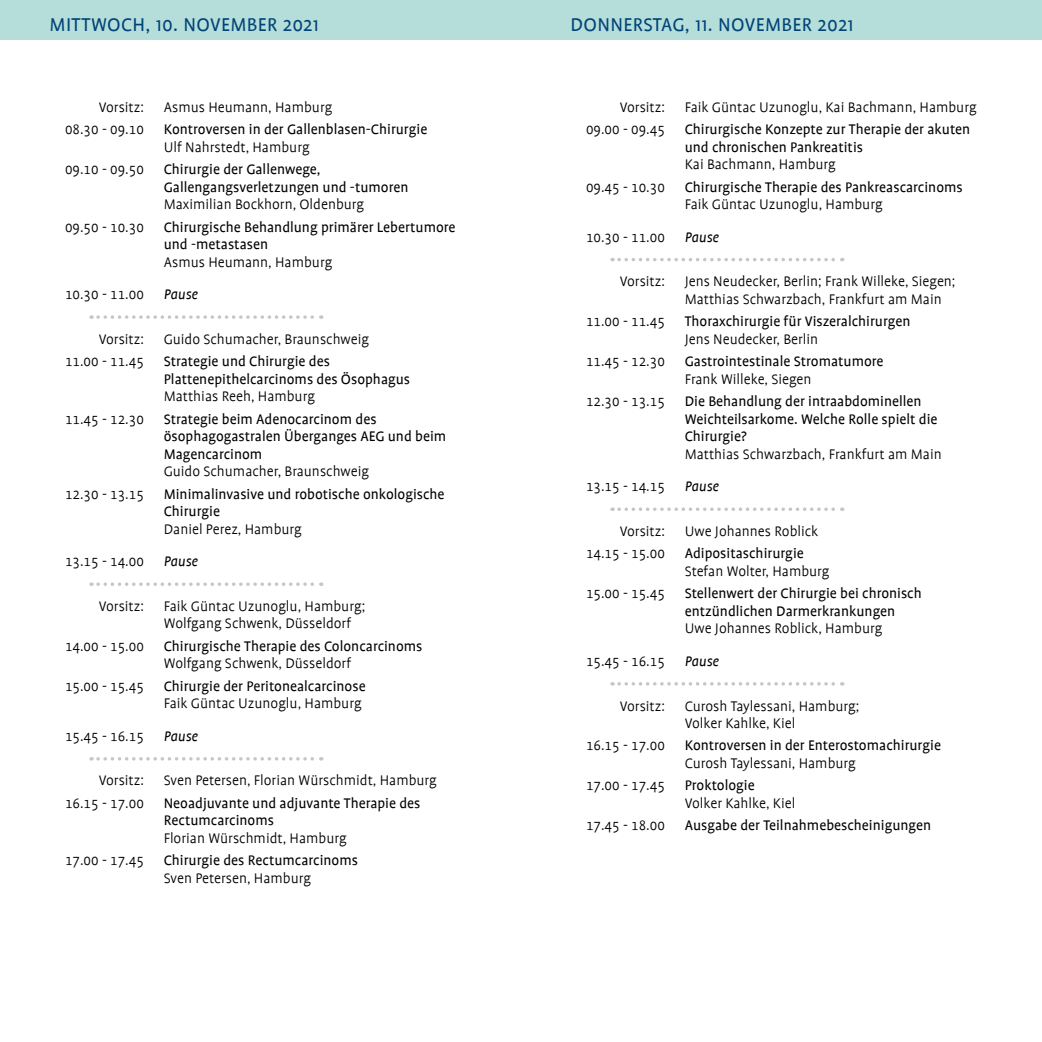
<style>
.page{position:relative;width:1042px;height:1042px;background:#fff}
.page>*{position:absolute;margin:0;border:0;box-sizing:border-box;transform-origin:0 0}
.t1{font:21px "Profile";letter-spacing:.015em;color:#004476}
.t2{font:15.75px/17.5px "Profile";color:#000}
.t3{font:300 15.75px/17.5px "Profile";color:#000}
.t4{font:300 15.75px "Profile SC";color:#000}
.t5{font:italic 15.75px "Profile";color:#000}
</style>
<div class="page">
<div style="left:0;top:0;width:1042px;height:40px;background:#b5ddda"></div>
<svg style="left:98px;top:315px;width:224px;height:4px"></svg>
<svg style="left:98px;top:582px;width:224px;height:4px"></svg>
<svg style="left:98px;top:757px;width:224px;height:3px"></svg>
<svg style="left:619px;top:258px;width:224px;height:3px"></svg>
<svg style="left:619px;top:507px;width:224px;height:4px"></svg>
<svg style="left:619px;top:682px;width:224px;height:3px"></svg>
<h1 class="t1" style="left:50px;top:14px;width:271px">MITTWOCH, 10. NOVEMBER 2021</h1>
<p class="t3" style="left:99px;top:98px;width:47px">Vorsitz:</p>
<p class="t3" style="left:164px;top:98px;width:170px">Asmus Heumann, Hamburg</p>
<p class="t4" style="left:65px;top:121px;width:80px">08.30 - 09.10</p>
<p class="t2" style="left:164px;top:121px;width:265px">Kontroversen in der Gallenblasen-Chirurgie</p>
<p class="t3" style="left:164px;top:138px;width:147px">Ulf Nahrstedt, Hamburg</p>
<p class="t4" style="left:65px;top:161px;width:80px">09.10 - 09.50</p>
<p class="t2" style="left:164px;top:161px;width:246px">Chirurgie der Gallenwege,<br>Gallengangsverletzungen und -tumoren</p>
<p class="t3" style="left:164px;top:196px;width:202px">Maximilian Bockhorn, Oldenburg</p>
<p class="t4" style="left:65px;top:219px;width:80px">09.50 - 10.30</p>
<p class="t2" style="left:164px;top:218px;width:293px">Chirurgische Behandlung primärer Lebertumore und -metastasen</p>
<p class="t3" style="left:164px;top:253px;width:170px">Asmus Heumann, Hamburg</p>
<p class="t4" style="left:65px;top:286px;width:80px">10.30 - 11.00</p>
<p class="t5" style="left:164px;top:286px;width:36px">Pause</p>
<p class="t3" style="left:99px;top:330px;width:47px">Vorsitz:</p>
<p class="t3" style="left:164px;top:330px;width:207px">Guido Schumacher, Braunschweig</p>
<p class="t4" style="left:65px;top:353px;width:80px">11.00 - 11.45</p>
<p class="t2" style="left:164px;top:353px;width:248px">Strategie und Chirurgie des<br>Plattenepithelcarcinoms des Ösophagus</p>
<p class="t3" style="left:164px;top:388px;width:153px">Matthias Reeh, Hamburg</p>
<p class="t4" style="left:65px;top:411px;width:80px">11.45 - 12.30</p>
<p class="t2" style="left:164px;top:410px;width:284px">Strategie beim Adenocarcinom des ösophagogastralen Überganges AEG und beim<br>Magencarcinom</p>
<p class="t3" style="left:164px;top:463px;width:207px">Guido Schumacher, Braunschweig</p>
<p class="t4" style="left:65px;top:486px;width:80px">12.30 - 13.15</p>
<p class="t2" style="left:164px;top:485px;width:282px">Minimalinvasive und robotische onkologische<br>Chirurgie</p>
<p class="t3" style="left:164px;top:520px;width:140px">Daniel Perez, Hamburg</p>
<p class="t4" style="left:65px;top:553px;width:80px">13.15 - 14.00</p>
<p class="t5" style="left:164px;top:553px;width:36px">Pause</p>
<p class="t3" style="left:99px;top:597px;width:47px">Vorsitz:</p>
<p class="t3" style="left:164px;top:597px;width:203px">Faik Güntac Uzunoglu, Hamburg;<br>Wolfgang Schwenk, Düsseldorf</p>
<p class="t4" style="left:65px;top:638px;width:80px">14.00 - 15.00</p>
<p class="t2" style="left:164px;top:637px;width:260px">Chirurgische Therapie des Coloncarcinoms</p>
<p class="t3" style="left:164px;top:655px;width:189px">Wolfgang Schwenk, Düsseldorf</p>
<p class="t4" style="left:65px;top:678px;width:80px">15.00 - 15.45</p>
<p class="t2" style="left:164px;top:677px;width:203px">Chirurgie der Peritonealcarcinose</p>
<p class="t3" style="left:164px;top:695px;width:199px">Faik Güntac Uzunoglu, Hamburg</p>
<p class="t4" style="left:65px;top:728px;width:80px">15.45 - 16.15</p>
<p class="t5" style="left:164px;top:728px;width:36px">Pause</p>
<p class="t3" style="left:99px;top:772px;width:47px">Vorsitz:</p>
<p class="t3" style="left:164px;top:772px;width:275px">Sven Petersen, Florian Würschmidt, Hamburg</p>
<p class="t4" style="left:65px;top:795px;width:80px">16.15 - 17.00</p>
<p class="t2" style="left:164px;top:794px;width:258px">Neoadjuvante und adjuvante Therapie des<br>Rectumcarcinoms</p>
<p class="t3" style="left:164px;top:829px;width:185px">Florian Würschmidt, Hamburg</p>
<p class="t4" style="left:65px;top:852px;width:80px">17.00 - 17.45</p>
<p class="t2" style="left:164px;top:852px;width:196px">Chirurgie des Rectumcarcinoms</p>
<p class="t3" style="left:164px;top:869px;width:149px">Sven Petersen, Hamburg</p>
<h1 class="t1" style="left:570px;top:14px;width:284px">DONNERSTAG, 11. NOVEMBER 2021</h1>
<p class="t3" style="left:620px;top:98px;width:47px">Vorsitz:</p>
<p class="t3" style="left:685px;top:98px;width:293px">Faik Güntac Uzunoglu, Kai Bachmann, Hamburg</p>
<p class="t4" style="left:586px;top:121px;width:80px">09.00 - 09.45</p>
<p class="t2" style="left:685px;top:121px;width:287px">Chirurgische Konzepte zur Therapie der akuten und chronischen Pankreatitis</p>
<p class="t3" style="left:685px;top:156px;width:153px">Kai Bachmann, Hamburg</p>
<p class="t4" style="left:586px;top:179px;width:80px">09.45 - 10.30</p>
<p class="t2" style="left:685px;top:178px;width:280px">Chirurgische Therapie des Pankreascarcinoms</p>
<p class="t3" style="left:685px;top:196px;width:199px">Faik Güntac Uzunoglu, Hamburg</p>
<p class="t4" style="left:586px;top:229px;width:80px">10.30 - 11.00</p>
<p class="t5" style="left:685px;top:229px;width:36px">Pause</p>
<p class="t3" style="left:620px;top:273px;width:47px">Vorsitz:</p>
<p class="t3" style="left:685px;top:273px;width:272px">Jens Neudecker, Berlin; Frank Willeke, Siegen;<br>Matthias Schwarzbach, Frankfurt am Main</p>
<p class="t4" style="left:586px;top:313px;width:80px">11.00 - 11.45</p>
<p class="t2" style="left:685px;top:313px;width:227px">Thoraxchirurgie für Viszeralchirurgen</p>
<p class="t3" style="left:685px;top:330px;width:135px">Jens Neudecker, Berlin</p>
<p class="t4" style="left:586px;top:353px;width:80px">11.45 - 12.30</p>
<p class="t2" style="left:685px;top:353px;width:200px">Gastrointestinale Stromatumore</p>
<p class="t3" style="left:685px;top:370px;width:128px">Frank Willeke, Siegen</p>
<p class="t4" style="left:586px;top:393px;width:80px">12.30 - 13.15</p>
<p class="t2" style="left:685px;top:393px;width:254px">Die Behandlung der intraabdominellen<br>Weichteilsarkome. Welche Rolle spielt die<br>Chirurgie?</p>
<p class="t3" style="left:685px;top:445px;width:258px">Matthias Schwarzbach, Frankfurt am Main</p>
<p class="t4" style="left:586px;top:478px;width:80px">13.15 - 14.15</p>
<p class="t5" style="left:685px;top:478px;width:36px">Pause</p>
<p class="t3" style="left:620px;top:522px;width:47px">Vorsitz:</p>
<p class="t3" style="left:685px;top:522px;width:135px">Uwe Johannes Roblick</p>
<p class="t4" style="left:586px;top:545px;width:80px">14.15 - 15.00</p>
<p class="t2" style="left:685px;top:545px;width:121px">Adipositaschirurgie</p>
<p class="t3" style="left:685px;top:562px;width:146px">Stefan Wolter, Hamburg</p>
<p class="t4" style="left:586px;top:585px;width:80px">15.00 - 15.45</p>
<p class="t2" style="left:685px;top:585px;width:239px">Stellenwert der Chirurgie bei chronisch entzündlichen Darmerkrankungen</p>
<p class="t3" style="left:685px;top:620px;width:199px">Uwe Johannes Roblick, Hamburg</p>
<p class="t4" style="left:586px;top:653px;width:80px">15.45 - 16.15</p>
<p class="t5" style="left:685px;top:653px;width:36px">Pause</p>
<p class="t3" style="left:620px;top:697px;width:47px">Vorsitz:</p>
<p class="t3" style="left:685px;top:697px;width:176px">Curosh Taylessani, Hamburg;<br>Volker Kahlke, Kiel</p>
<p class="t4" style="left:586px;top:737px;width:80px">16.15 - 17.00</p>
<p class="t2" style="left:685px;top:737px;width:258px">Kontroversen in der Enterostomachirurgie</p>
<p class="t3" style="left:685px;top:754px;width:173px">Curosh Taylessani, Hamburg</p>
<p class="t4" style="left:586px;top:777px;width:80px">17.00 - 17.45</p>
<p class="t2" style="left:685px;top:777px;width:71px">Proktologie</p>
<p class="t3" style="left:685px;top:794px;width:112px">Volker Kahlke, Kiel</p>
<p class="t4" style="left:586px;top:817px;width:80px">17.45 - 18.00</p>
<p class="t2" style="left:685px;top:817px;width:248px">Ausgabe der Teilnahmebescheinigungen</p>
</div>
